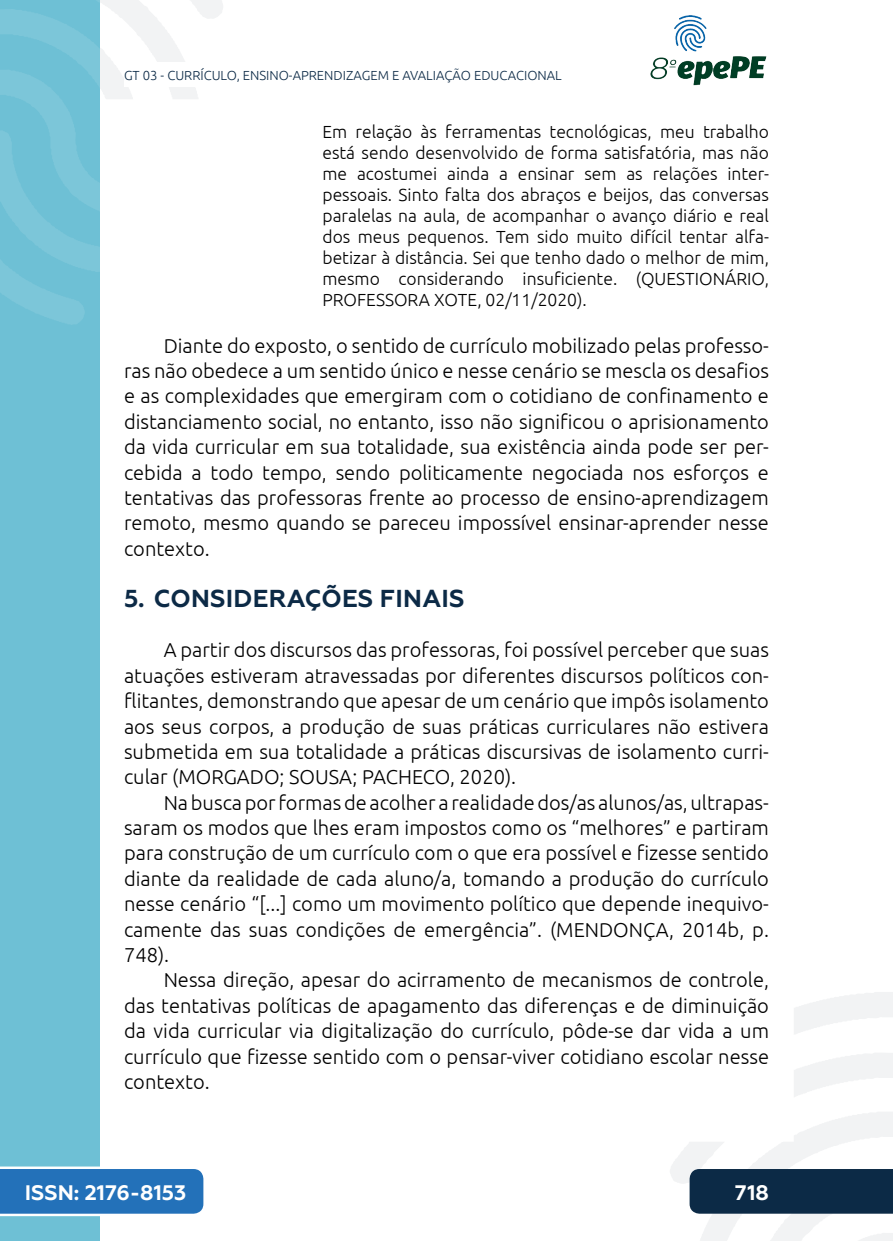
<style>
.page{position:relative;width:893px;height:1241px;background:#fff}
.page>*{position:absolute;margin:0;border:0;box-sizing:border-box;transform-origin:0 0}
._3_SUBTÍTULO{font:700 24.5px "Geometria";letter-spacing:.01em;color:#0c2a46}
.t1{font:700 21px "Geometria";color:#fff}
._5_CORPO{font:300 20.12px/25.4px "Ubuntu";color:#000;text-align:justify}
._8_CITACAO{font:300 17.5px/21px "Ubuntu";color:#000;text-align:justify}
.t2{font:300 13.12px "Ubuntu";color:#0c2a46}
</style>
<div class="page">
<svg style="left:670px;top:992px;width:223px;height:248px"></svg>
<svg style="left:99px;top:0;width:124px;height:324px"></svg>
<img style="left:650px;top:15px;width:117px;height:71px">
<div style="left:0;top:0;width:99px;height:1240px;background:#6ec0d5"></div>
<svg style="left:0;top:0;width:99px;height:325px"></svg>
<svg style="left:0;top:1166px;width:203px;height:49px;background:#367dbf"></svg>
<div style="left:690px;top:1168px;width:203px;height:45px;background:#0c2a46"></div>
<div style="left:124px;top:62px;width:516px;height:25px;background:#fff"></div>
<p class="t2" style="left:124px;top:67px;width:439px">GT 03 - CURRÍCULO, ENSINO-APRENDIZAGEM E AVALIAÇÃO EDUCACIONAL</p>
<p class="_8_CITACAO" style="left:322px;top:120px;width:448px">Em relação às ferramentas tecnológicas, meu trabalho está sendo desenvolvido de forma satisfatória, mas não me acostumei ainda a ensinar sem as relações inter&shy;pessoais. Sinto falta dos abraços e beijos, das conversas paralelas na aula, de acompanhar o avanço diário e real dos meus pequenos. Tem sido muito difícil tentar alfa&shy;betizar à distância. Sei que tenho dado o melhor de mim, mesmo considerando insuficiente. (QUESTIONÁRIO, PROFESSORA XOTE, 02/11/2020).</p>
<p class="_5_CORPO" style="left:124px;top:332px;width:646px;text-indent:40px">Diante do exposto, o sentido de currículo mobilizado pelas professo&shy;ras não obedece a um sentido único e nesse cenário se mescla os desafios e as complexidades que emergiram com o cotidiano de confinamento e distanciamento social, no entanto, isso não significou o aprisionamento da vida curricular em sua totalidade, sua existência ainda pode ser per&shy;cebida a todo tempo, sendo politicamente negociada nos esforços e tentativas das professoras frente ao processo de ensino-aprendizagem remoto, mesmo quando se pareceu impossível ensinar-aprender nesse contexto.</p>
<p class="_3_SUBTÍTULO" style="left:124px;top:583px;width:342px">5. CONSIDERAÇÕES FINAIS</p>
<p class="_5_CORPO" style="left:124px;top:637px;width:646px;text-indent:40px">A partir dos discursos das professoras, foi possível perceber que suas atuações estiveram atravessadas por diferentes discursos políticos con&shy;flitantes, demonstrando que apesar de um cenário que impôs isolamento aos seus corpos, a produção de suas práticas curriculares não estivera submetida em sua totalidade a práticas discursivas de isolamento curri&shy;cular (MORGADO; SOUSA; PACHECO, 2020).</p>
<p class="_5_CORPO" style="left:124px;top:789px;width:646px;text-indent:40px">Na busca por formas de acolher a realidade dos/as alunos/as, ultrapas&shy;saram os modos que lhes eram impostos como os “melhores” e partiram para construção de um currículo com o que era possível e fizesse sentido diante da realidade de cada aluno/a, tomando a produção do currículo nesse cenário “[...] como um movimento político que depende inequivo&shy;camente das suas condições de emergência”. (MENDONÇA, 2014b, p.<br>748).</p>
<p class="_5_CORPO" style="left:124px;top:966px;width:646px;text-indent:40px">Nessa direção, apesar do acirramento de mecanismos de controle, das tentativas políticas de apagamento das diferenças e de diminuição da vida curricular via digitalização do currículo, pôde-se dar vida a um currículo que fizesse sentido com o pensar-viver cotidiano escolar nesse contexto.</p>
<p class="t1" style="left:25px;top:1179px;width:163px">ISSN: 2176-8153</p>
<p class="t1" style="left:735px;top:1179px;width:36px">718</p>
</div>
